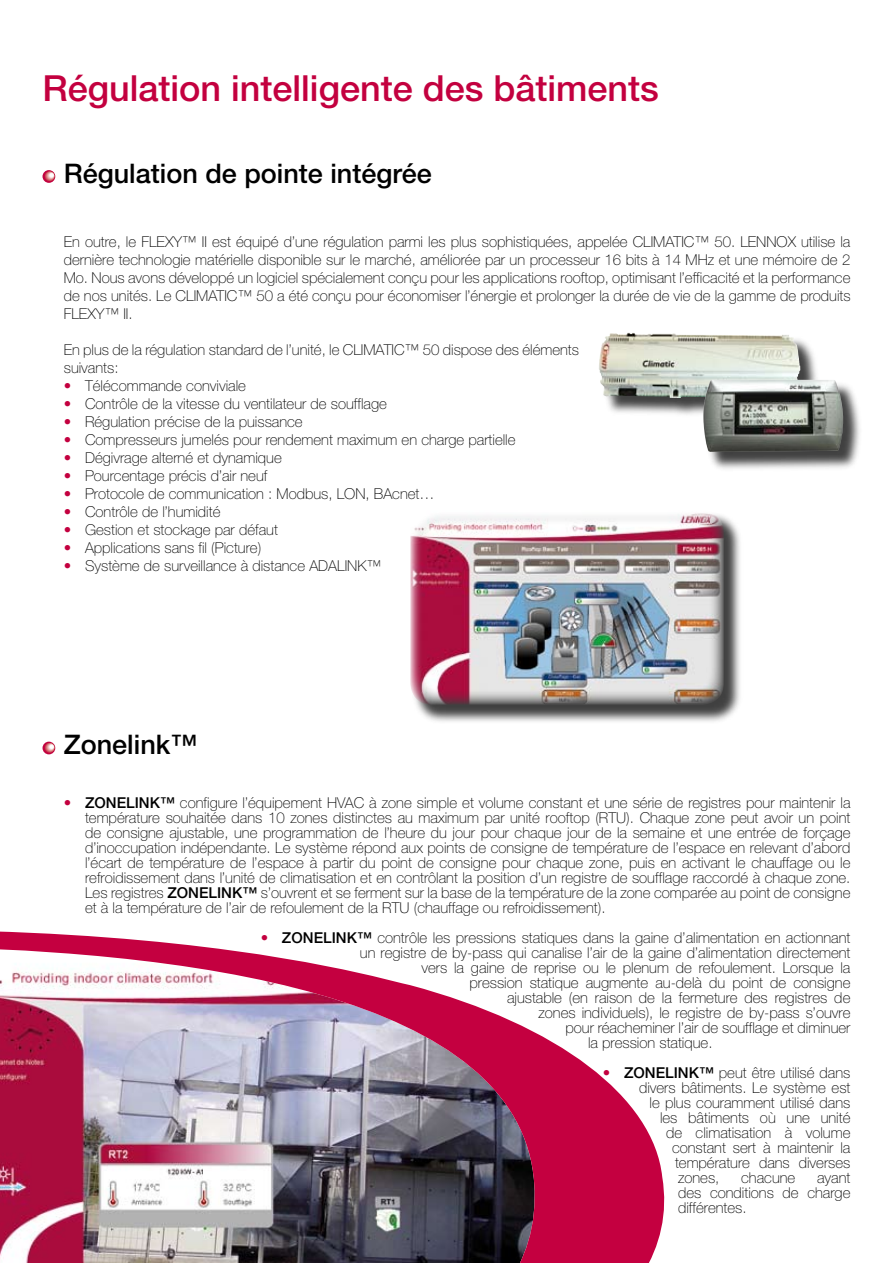
<style>
.page{position:relative;width:893px;height:1263px;background:#fff}
.page>*{position:absolute;margin:0;border:0;box-sizing:border-box;transform-origin:0 0}
.t1{font:500 36px "Helvetica Neue";color:#c3003f}
.t2{font:500 27px "Helvetica Neue";color:#000}
.t3{font:100 15px/15px "Helvetica Neue";color:#000;text-align:justify}
.t4{font:500 15px "Helvetica Neue";color:#000}
.t5{font:100 15px/18px "Helvetica Neue";color:#c3003f;text-align:justify}
.t6{font:500 15px "Helvetica Neue";color:#c3003f}
.s1{font-weight:500}
</style>
<div class="page">
<img style="left:0;top:931px;width:665px;height:332px">
<svg style="left:43px;top:170px;width:12px;height:13px"></svg>
<div style="left:44px;top:171px;width:11px;height:10px;background:#c41945;border-radius:50%"></div>
<svg style="left:45px;top:172px;width:9px;height:9px"></svg>
<div style="left:46px;top:172px;width:8px;height:8px;background:#d7777a;border-radius:50%"></div>
<div style="left:47px;top:172px;width:7px;height:8px;background:#db8082;border-radius:50%"></div>
<svg style="left:48px;top:173px;width:6px;height:6px"></svg>
<div style="left:43px;top:742px;width:12px;height:12px;background:#c20340;border-radius:50%"></div>
<svg style="left:44px;top:743px;width:11px;height:10px"></svg>
<svg style="left:45px;top:743px;width:9px;height:9px"></svg>
<div style="left:47px;top:744px;width:7px;height:7px;background:#e29a99;border-radius:50%"></div>
<svg style="left:48px;top:744px;width:6px;height:6px"></svg>
<div style="left:600px;top:334px;width:220px;height:84px;background:#000;opacity:.75"></div>
<img style="left:599px;top:333px;width:201px;height:65px">
<div style="left:704px;top:380px;width:160px;height:92px;background:#000;opacity:.75"></div>
<img style="left:703px;top:379px;width:141px;height:73px">
<div style="left:412px;top:512px;width:332px;height:213px;background:#000;opacity:.75"></div>
<img style="left:410px;top:510px;width:314px;height:195px;border-radius:21px">
<h1 class="t1" style="left:43px;top:67px;width:618px">Régulation intelligente des bâtiments</h1>
<h2 class="t2" style="left:64px;top:157px;width:370px">Régulation de pointe intégrée</h2>
<p class="t3" style="left:64px;top:233px;width:788px;line-height:18px">En outre, le FLEXY™ II est équipé d’une régulation parmi les plus sophistiquées, appelée CLIMATIC™ 50. LENNOX utilise la dernière technologie matérielle disponible sur le marché, améliorée par un processeur 16 bits à 14 MHz et une mémoire de 2<br>Mo. Nous avons développé un logiciel spécialement conçu pour les applications rooftop, optimisant l’efficacité et la performance de nos unités. Le CLIMATIC™ 50 a été conçu pour économiser l’énergie et prolonger la durée de vie de la gamme de produits FLEXY™ II.</p>
<p class="t3" style="left:64px;top:342px;width:517px">En plus de la régulation standard de l’unité, le CLIMATIC™ 50 dispose des éléments</p>
<p class="t3" style="left:64px;top:360px;width:56px">suivants:</p>
<p class="t3" style="left:85px;top:378px;width:162px">Télécommande conviviale</p>
<p class="t3" style="left:85px;top:396px;width:303px">Contrôle de la vitesse du ventilateur de soufflage</p>
<p class="t3" style="left:85px;top:414px;width:219px">Régulation précise de la puissance</p>
<p class="t3" style="left:85px;top:432px;width:432px">Compresseurs jumelés pour rendement maximum en charge partielle</p>
<p class="t3" style="left:85px;top:450px;width:198px">Dégivrage alterné et dynamique</p>
<p class="t3" style="left:85px;top:468px;width:184px">Pourcentage précis d’air neuf</p>
<p class="t3" style="left:85px;top:486px;width:351px">Protocole de communication : Modbus, LON, BAcnet…</p>
<p class="t3" style="left:85px;top:504px;width:137px">Contrôle de l’humidité</p>
<p class="t3" style="left:85px;top:522px;width:194px">Gestion et stockage par défaut</p>
<p class="t3" style="left:85px;top:540px;width:178px">Applications sans fil (Picture)</p>
<p class="t3" style="left:85px;top:558px;width:298px">Système de surveillance à distance ADALINK™</p>
<p class="t5" style="left:64px;top:377px;width:9px">• • • • • • • • • • •</p>
<h2 class="t2" style="left:64px;top:728px;width:135px">Zonelink™</h2>
<p class="t6" style="left:64px;top:794px;width:9px">•</p>
<p class="t3" style="left:85px;top:795px;width:767px;text-indent:41px"><span class="s1">Link™</span> configure l’équipement HVAC à zone simple et volume constant et une série de registres pour maintenir la température souhaitée dans 10 zones distinctes au maximum par unité rooftop (RTU). Chaque zone peut avoir un point de consigne ajustable, une programmation de l’heure du jour pour chaque jour de la semaine et une entrée de forçage d’inoccupation indépendante. Le système répond aux points de consigne de température de l’espace en relevant d’abord l’écart de température de l’espace à partir du point de consigne pour chaque zone, puis en activant le chauffage ou le refroidissement dans l’unité de climatisation et en contrôlant la position d’un registre de soufflage raccordé à chaque zone.<br>Les registres <span class="s1">Zone</span></p>
<p class="t4" style="left:85px;top:794px;width:21px">Zone</p>
<p class="t3" style="left:85px;top:885px;width:767px;text-indent:123px"><span class="s1">Link™</span> s’ouvrent et se ferment sur la base de la température de la zone comparée au point de consigne et à la température de l’air de refoulement de la RTU (chauffage ou refroidissement).</p>
<p class="t4" style="left:282px;top:929px;width:21px">Zone</p>
<p class="t3" style="left:323px;top:930px;width:529px"><span class="s1">Link™</span> contrôle les pressions statiques dans la gaine d’alimentation en actionnant</p>
<p class="t3" style="left:360px;top:945px;width:492px">un registre de by-pass qui canalise l’air de la gaine d’alimentation directement</p>
<p class="t3" style="left:421px;top:960px;width:430px">vers la gaine de reprise ou le plenum de refoulement. Lorsque la</p>
<p class="t3" style="left:469px;top:975px;width:382px">pression statique augmente au-delà du point de consigne</p>
<p class="t3" style="left:507px;top:990px;width:345px">ajustable (en raison de la fermeture des registres de</p>
<p class="t3" style="left:538px;top:1005px;width:313px">zones individuels), le registre de by-pass s’ouvre</p>
<p class="t3" style="left:565px;top:1020px;width:286px">pour réacheminer l’air de soufflage et diminuer</p>
<p class="t3" style="left:588px;top:1035px;width:126px">la pression statique.</p>
<p class="t4" style="left:624px;top:1064px;width:21px">Zone</p>
<p class="t3" style="left:665px;top:1065px;width:187px"><span class="s1">Link™</span> peut être utilisé dans</p>
<p class="t3" style="left:639px;top:1080px;width:213px">divers bâtiments. Le système est</p>
<p class="t3" style="left:649px;top:1095px;width:202px">le plus couramment utilisé dans</p>
<p class="t3" style="left:660px;top:1110px;width:192px">les bâtiments où une unité</p>
<p class="t3" style="left:666px;top:1125px;width:186px">de climatisation à volume</p>
<p class="t3" style="left:672px;top:1140px;width:180px">constant sert à maintenir la</p>
<p class="t3" style="left:675px;top:1155px;width:177px">température dans diverses</p>
<p class="t3" style="left:678px;top:1170px;width:43px">zones,</p>
<p class="t3" style="left:741px;top:1170px;width:56px">chacune</p>
<p class="t6" style="left:261px;top:929px;width:9px">•</p>
<p class="t6" style="left:603px;top:1064px;width:9px">•</p>
<p class="t3" style="left:678px;top:1170px;width:174px;text-indent:139px">ayant des conditions de charge différentes.</p>
</div>
